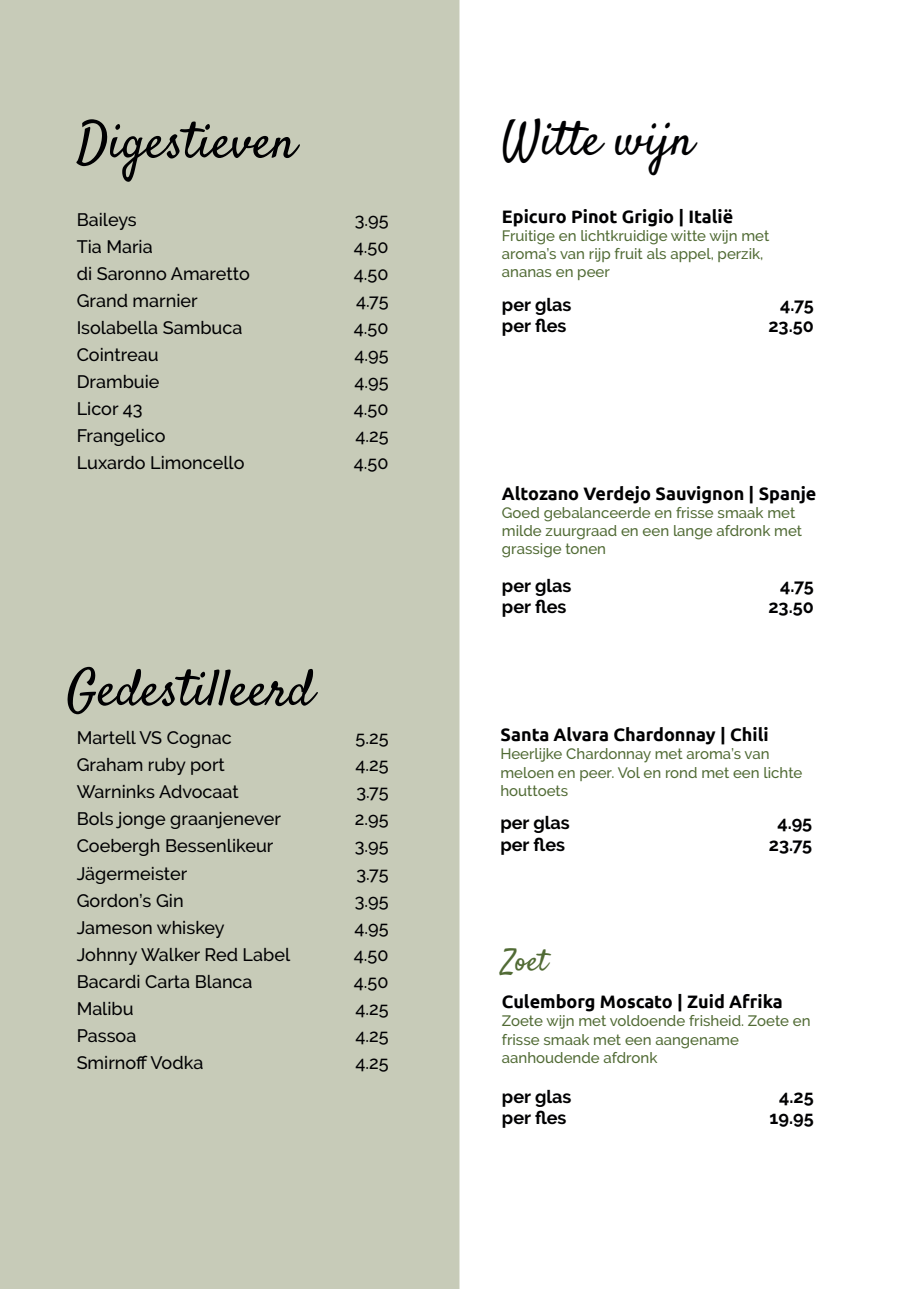
<style>
.page{position:relative;width:919px;height:1289px;background:#fff}
.page>*{position:absolute;margin:0;border:0;box-sizing:border-box;transform-origin:0 0}
.t1{font:51px "Satisfy";color:#000002}
.t2{font:48px "Satisfy";color:#000002}
.t3{font:30px "Satisfy";color:#516b35}
.t4{font:500 18px/27px "Raleway";color:#000002}
.t5{font:700 18px "Ubuntu";color:#000002}
.t6{font:700 18px/21.6px "Raleway";color:#000002}
.t7{font:500 15px/18px "Raleway";color:#516b35}
</style>
<div class="page">
<div style="left:0;top:0;width:459px;height:1288px;background:#c7cbb8"></div>
<h1 class="t1" style="left:77px;top:109px;width:221px">Digestieven</h1>
<h2 class="t2" style="left:502px;top:109px;width:193px">Witte wijn</h2>
<p class="t4" style="left:77px;top:206px;width:175px">Baileys<br>Tia Maria<br>di Saronno Amaretto<br>Grand marnier<br>Isolabella Sambuca<br>Cointreau<br>Drambuie<br>Licor 43<br>Frangelico<br>Luxardo Limoncello</p>
<p class="t4" style="left:354px;top:206px;width:36px;text-align:justify">3.95<br>4.50<br>4.50<br>4.75<br>4.50<br>4.95<br>4.95<br>4.50<br>4.25<br>4.50</p>
<p class="t5" style="left:502px;top:206px;width:233px">Epicuro Pinot Grigio | Italië</p>
<p class="t7" style="left:502px;top:227px;width:269px">Fruitige en lichtkruidige witte wijn met aroma’s van rijp fruit als appel, perzik, ananas en peer</p>
<p class="t6" style="left:502px;top:294px;width:71px">per glas per fles</p>
<p class="t6" style="left:768px;top:294px;width:47px;text-align:right">4.75<br>23.50</p>
<p class="t5" style="left:502px;top:483px;width:316px">Altozano Verdejo Sauvignon | Spanje</p>
<p class="t7" style="left:502px;top:504px;width:302px">Goed gebalanceerde en frisse smaak met milde zuurgraad en een lange afdronk met grassige tonen</p>
<h1 class="t1" style="left:67px;top:656px;width:248px">Gedestilleerd</h1>
<p class="t4" style="left:77px;top:724px;width:215px">Martell VS Cognac<br>Graham ruby port<br>Warninks Advocaat<br>Bols jonge graanjenever<br>Coebergh Bessenlikeur<br>Jägermeister<br>Gordon’s Gin<br>Jameson whiskey<br>Johnny Walker Red Label<br>Bacardi Carta Blanca<br>Malibu<br>Passoa<br>Smirnoff Vodka</p>
<p class="t4" style="left:354px;top:724px;width:36px;text-align:justify">5.25<br>4.25<br>3.75<br>2.95<br>3.95<br>3.75<br>3.95<br>4.95<br>4.50<br>4.50<br>4.25<br>4.25<br>4.25</p>
<p class="t6" style="left:502px;top:574px;width:71px">per glas per fles</p>
<p class="t6" style="left:768px;top:574px;width:47px;text-align:right">4.75<br>23.50</p>
<p class="t5" style="left:500px;top:724px;width:269px">Santa Alvara Chardonnay | Chili</p>
<p class="t7" style="left:500px;top:745px;width:303px">Heerlijke Chardonnay met aroma’s van meloen en peer. Vol en rond met een lichte houttoets</p>
<p class="t6" style="left:500px;top:812px;width:71px">per glas per fles</p>
<h3 class="t3" style="left:502px;top:941px;width:47px">Zoet</h3>
<p class="t6" style="left:768px;top:812px;width:45px;text-align:center">4.95<br>23.75</p>
<p class="t5" style="left:502px;top:991px;width:282px">Culemborg Moscato | Zuid Afrika</p>
<p class="t7" style="left:502px;top:1012px;width:310px">Zoete wijn met voldoende frisheid. Zoete en frisse smaak met een aangename aanhoudende afdronk</p>
<p class="t6" style="left:502px;top:1085px;width:71px">per glas per fles</p>
<p class="t6" style="left:769px;top:1085px;width:46px;text-align:center">4.25<br>19.95</p>
</div>
